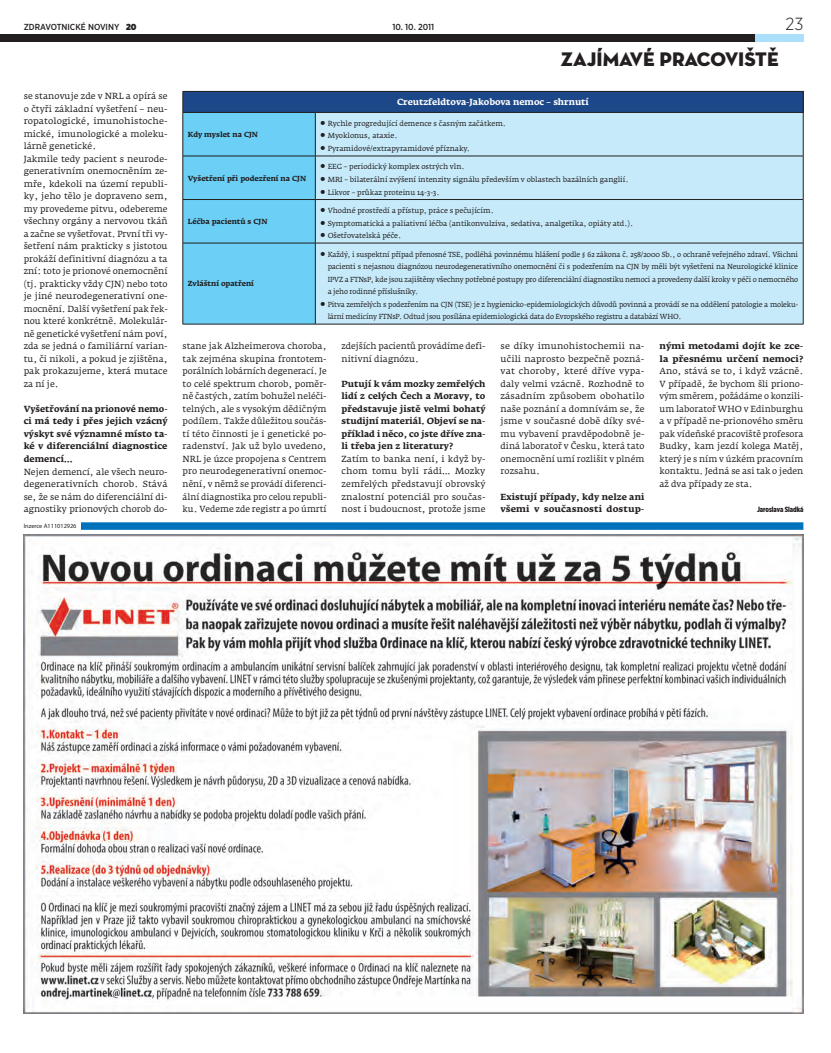
<style>
.page{position:relative;width:831px;height:1053px;background:#fff}
.page>*{position:absolute;margin:0;border:0;box-sizing:border-box;transform-origin:0 0}
.t1{font:20px "Neutra Disp Titling";color:#231f20}
.t2{font:300 17.5px "Gotham Narrow";color:#231f20}
.hlavni_text_otazka{font:8.75px/12.5px "Fedra Serif A Pro";color:#231f20;text-align:justify}
.chleba_BOLD{font:700 8.75px/12.5px "Fedra Serif A Pro";letter-spacing:.005em;color:#231f20;text-align:justify}
.hlavni_text_otazka-2{font:8.75px/12.5px "Fedra Serif A Pro";color:#231f20;text-align:justify;scale:1.04 1}
.myriad_9_10{font:8.75px/12.5px "Fedra Serif A Pro";letter-spacing:.005em;color:#231f20;text-align:justify}
.chleba_BOLD-2{font:700 8.75px/12.5px "Fedra Serif A Pro";letter-spacing:.005em;color:#231f20;scale:1.04 1}
._9_10_Myriad_bold{font:700 8.75px "Fedra Serif A Pro";letter-spacing:-.005em;color:#fff}
.t3{font:500 8.75px "Gotham Narrow";color:#231f20}
.hlavni_text_otazka-3{font:900 7.5px "Gotham X Narrow";letter-spacing:-.005em;color:#231f20}
._9_10_Myriad_bold-2{font:7.25px/12.5px "Fedra Serif A Pro";letter-spacing:-.005em;color:#231f20;text-align:justify;scale:.96 1}
._9_10_Myriad_bold-3{font:7.25px "Fedra Serif A Pro";letter-spacing:-.005em;color:#231f20}
._9_10_Myriad_bold-4{font:700 7.25px "Fedra Serif A Pro";letter-spacing:-.005em;color:#231f20}
.znacka{font:6.25px "Myriad Pro";color:#231f20}
.s1{font-weight:900}
.s2{font-family:"Corpid OT";font-weight:900;font-size:8.75px}
</style>
<div class="page">
<div style="left:0;top:35px;width:803px;height:7px;background:#231f20"></div>
<div style="left:755px;top:35px;width:48px;height:7px;background:#aae0f9"></div>
<img style="left:24px;top:534px;width:779px;height:478px">
<div style="left:77px;top:522px;width:726px;height:7px;background:#0072bc"></div>
<div style="left:24px;top:520px;width:56px;height:10px;background:#fff"></div>
<div style="left:183px;top:91px;width:620px;height:21px;background:#1c4788"></div>
<div style="left:316px;top:113px;width:487px;height:211px;background:#c6eafa"></div>
<hr style="left:183px;top:91px;width:132px;height:1px;background:#231f20">
<svg style="left:183px;top:92px;width:132px;height:232px"></svg>
<hr style="left:315px;top:91px;width:488px;height:1px;background:#231f20">
<svg style="left:803px;top:92px;width:1px;height:20px"></svg>
<hr style="left:183px;top:112px;width:132px;height:1px;background:#231f20">
<hr style="left:183px;top:156px;width:132px;height:1px;background:#231f20">
<hr style="left:183px;top:199px;width:132px;height:1px;background:#231f20">
<hr style="left:183px;top:243px;width:132px;height:1px;background:#231f20">
<hr style="left:183px;top:324px;width:132px;height:1px;background:#231f20">
<hr style="left:183px;top:113px;width:1px;height:43px;background:#231f20">
<hr style="left:315px;top:112px;width:488px;height:1px;background:#231f20">
<hr style="left:315px;top:113px;width:1px;height:43px;background:#231f20">
<hr style="left:803px;top:113px;width:1px;height:43px;background:#231f20">
<hr style="left:183px;top:156px;width:1px;height:43px;background:#231f20">
<hr style="left:315px;top:156px;width:488px;height:1px;background:#231f20">
<hr style="left:315px;top:156px;width:1px;height:43px;background:#231f20">
<hr style="left:803px;top:156px;width:1px;height:43px;background:#231f20">
<hr style="left:183px;top:200px;width:1px;height:43px;background:#231f20">
<hr style="left:315px;top:199px;width:488px;height:1px;background:#231f20">
<hr style="left:315px;top:200px;width:1px;height:43px;background:#231f20">
<hr style="left:803px;top:200px;width:1px;height:43px;background:#231f20">
<hr style="left:183px;top:243px;width:1px;height:81px;background:#231f20">
<hr style="left:315px;top:243px;width:488px;height:1px;background:#231f20">
<hr style="left:315px;top:243px;width:1px;height:81px;background:#231f20">
<hr style="left:803px;top:243px;width:1px;height:81px;background:#231f20">
<hr style="left:315px;top:324px;width:488px;height:1px;background:#231f20">
<p class="t3" style="left:24px;top:21px;width:114px">ZDRAVOTNICKÉ NOVINY <span class="s1">20</span></p>
<p class="t3" style="left:392px;top:21px;width:43px">10. 10. 2011</p>
<p class="t1" style="left:561px;top:47px;width:219px">ZAJÍMAVÉ PRACOVIŠTĚ</p>
<p class="t2" style="left:785px;top:13px;width:19px">23</p>
<p class="myriad_9_10" style="left:24px;top:90px;width:145px">se stanovuje zde v NRL a opírá se o čtyři základní vyšetření – neu&shy;ropatologické, imunohistoche&shy;mické, imunologické a moleku&shy;lárně genetické.</p>
<p class="hlavni_text_otazka" style="left:24px;top:152px;width:145px">Jakmile tedy pacient s neurode&shy;generativním onemocněním ze&shy;mře, kdekoli na území republi&shy;ky, jeho tělo je dopraveno sem, my provedeme pitvu, odebereme všechny orgány a nervovou tkáň a začne se vyšetřovat. První tři vy&shy;šetření nám prakticky s jistotou prokáží definitivní diagnózu a ta zní: toto je prionové onemocnění (tj. prakticky vždy CJN) nebo toto je jiné neurodegenerativní one&shy;mocnění. Další vyšetření pak řek&shy;nou které konkrétně. Molekulár&shy;ně genetické vyšetření nám poví, zda se jedná o familiární varian&shy;tu, či nikoli, a pokud je zjištěna, pak prokazujeme, která mutace za ní je.</p>
<p class="chleba_BOLD" style="left:24px;top:402px;width:145px">Vyšetřování na prionové nemo&shy;ci má tedy i přes jejich vzácný výskyt své významné místo ta&shy;ké v diferenciální diagnostice demencí…</p>
<p class="hlavni_text_otazka" style="left:24px;top:465px;width:145px">Nejen demencí, ale všech neuro&shy;degenerativních chorob. Stává se, že se nám do diferenciální di&shy;agnostiky prionových chorob do-</p>
<p class="znacka" style="left:24px;top:522px;width:54px">Inzerce A111012926</p>
<p class="_9_10_Myriad_bold-4" style="left:188px;top:130px;width:72px">Kdy myslet na CJN</p>
<p class="_9_10_Myriad_bold-4" style="left:188px;top:173px;width:120px">Vyšetření při podezření na CJN</p>
<p class="_9_10_Myriad_bold-4" style="left:188px;top:217px;width:81px">Léčba pacientů s CJN</p>
<p class="_9_10_Myriad_bold-4" style="left:188px;top:279px;width:68px">Zvláštní opatření</p>
<p class="_9_10_Myriad_bold" style="left:397px;top:97px;width:193px">Creutzfeldtova-Jakobova nemoc – shrnutí</p>
<p class="_9_10_Myriad_bold-3" style="left:320px;top:119px;width:187px"><span class="s2">•</span> Rychle progredující demence s časným začátkem.</p>
<p class="_9_10_Myriad_bold-3" style="left:320px;top:131px;width:79px"><span class="s2">•</span> Myoklonus, ataxie.</p>
<p class="_9_10_Myriad_bold-3" style="left:320px;top:144px;width:151px"><span class="s2">•</span> Pyramidové/extrapyramidové příznaky.</p>
<p class="_9_10_Myriad_bold-3" style="left:320px;top:162px;width:146px"><span class="s2">•</span> EEG – periodický komplex ostrých vln.</p>
<p class="_9_10_Myriad_bold-3" style="left:320px;top:175px;width:310px"><span class="s2">•</span> MRI – bilaterální zvýšení intenzity signálu především v oblastech bazálních ganglií.</p>
<p class="_9_10_Myriad_bold-3" style="left:320px;top:187px;width:121px"><span class="s2">•</span> Likvor – průkaz proteinu 14-3-3.</p>
<p class="_9_10_Myriad_bold-3" style="left:320px;top:206px;width:175px"><span class="s2">•</span> Vhodné prostředí a přístup, práce s pečujícím.</p>
<p class="_9_10_Myriad_bold-3" style="left:320px;top:218px;width:314px"><span class="s2">•</span> Symptomatická a paliativní léčba (antikonvulziva, sedativa, analgetika, opiáty atd.).</p>
<p class="_9_10_Myriad_bold-3" style="left:320px;top:231px;width:83px"><span class="s2">•</span> Ošetřovatelská péče.</p>
<p class="_9_10_Myriad_bold-2" style="left:328px;top:248px;width:492px;text-indent:-7px"><span class="s2">•</span> Každý, i suspektní případ přenosné TSE, podléhá povinnému hlášení podle § 62 zákona č. 258/2000 Sb., o ochraně veřejného zdraví. Všichni pacienti s nejasnou diagnózou neurodegenerativního onemocnění či s podezřením na CJN by měli být vyšetřeni na Neurologické klinice IPVZ a FTNsP, kde jsou zajištěny všechny potřebné postupy pro diferenciální diagnostiku nemoci a provedeny další kroky v péči o nemocného a jeho rodinné příslušníky.</p>
<p class="_9_10_Myriad_bold-2" style="left:328px;top:298px;width:492px;text-indent:-7px"><span class="s2">•</span> Pitva zemřelých s podezřením na CJN (TSE) je z hygienicko-epidemiologických důvodů povinná a provádí se na oddělení patologie a moleku&shy;lární medicíny FTNsP. Odtud jsou posílána epidemiologická data do Evropského registru a databází WHO.</p>
<p class="hlavni_text_otazka" style="left:183px;top:340px;width:145px">stane jak Alzheimerova choroba, tak zejména skupina frontotem&shy;porálních lobárních degenerací. Je to celé spektrum chorob, poměr&shy;ně častých, zatím bohužel neléči&shy;telných, ale s vysokým dědičným podílem. Takže důležitou součás&shy;tí této činnosti je i genetické po&shy;radenství. Jak už bylo uvedeno, NRL je úzce propojena s Centrem pro neurodegenerativní onemoc&shy;nění, v němž se provádí diferenci&shy;ální diagnostika pro celou republi&shy;ku. Vedeme zde registr a po úmrtí</p>
<p class="hlavni_text_otazka" style="left:342px;top:340px;width:145px">zdejších pacientů provádíme defi&shy;nitivní diagnózu.</p>
<p class="chleba_BOLD" style="left:342px;top:377px;width:145px">Putují k vám mozky zemřelých lidí z celých Čech a Moravy, to představuje jistě velmi bohatý studijní materiál. Objeví se na&shy;příklad i něco, co jste dříve zna&shy;li třeba jen z literatury?</p>
<p class="hlavni_text_otazka" style="left:342px;top:452px;width:145px">Zatím to banka není, i když by&shy;chom tomu byli rádi… Mozky zemřelých představují obrovský znalostní potenciál pro součas&shy;nost i budoucnost, protože jsme</p>
<p class="hlavni_text_otazka-2" style="left:500px;top:340px;width:140px">se díky imunohistochemii na&shy;učili naprosto bezpečně pozná&shy;vat choroby, které dříve vypa&shy;daly velmi vzácně. Rozhodně to zásadním způsobem obohatilo naše poznání a domnívám se, že jsme v současné době díky své&shy;mu vybavení pravděpodobně je&shy;diná laboratoř v Česku, která tato onemocnění umí rozlišit v plném rozsahu.</p>
<p class="chleba_BOLD" style="left:500px;top:490px;width:145px">Existují případy, kdy nelze ani všemi v současnosti dostup-</p>
<p class="chleba_BOLD-2" style="left:659px;top:340px;width:140px">nými metodami dojít ke zce&shy;la přesnému určení nemoci?</p>
<p class="hlavni_text_otazka" style="left:659px;top:365px;width:145px">Ano, stává se to, i když vzácně.<br>V případě, že bychom šli priono&shy;vým směrem, požádáme o konzili&shy;um laboratoř WHO v Edinburghu a v případě ne-prionového směru pak vídeňské pracoviště profesora Budky, kam jezdí kolega Matěj, který je s ním v úzkém pracovním kontaktu. Jedná se asi tak o jeden až dva případy ze sta.</p>
<p class="hlavni_text_otazka-3" style="left:757px;top:504px;width:48px">Jaroslava Sladká</p>
</div>
